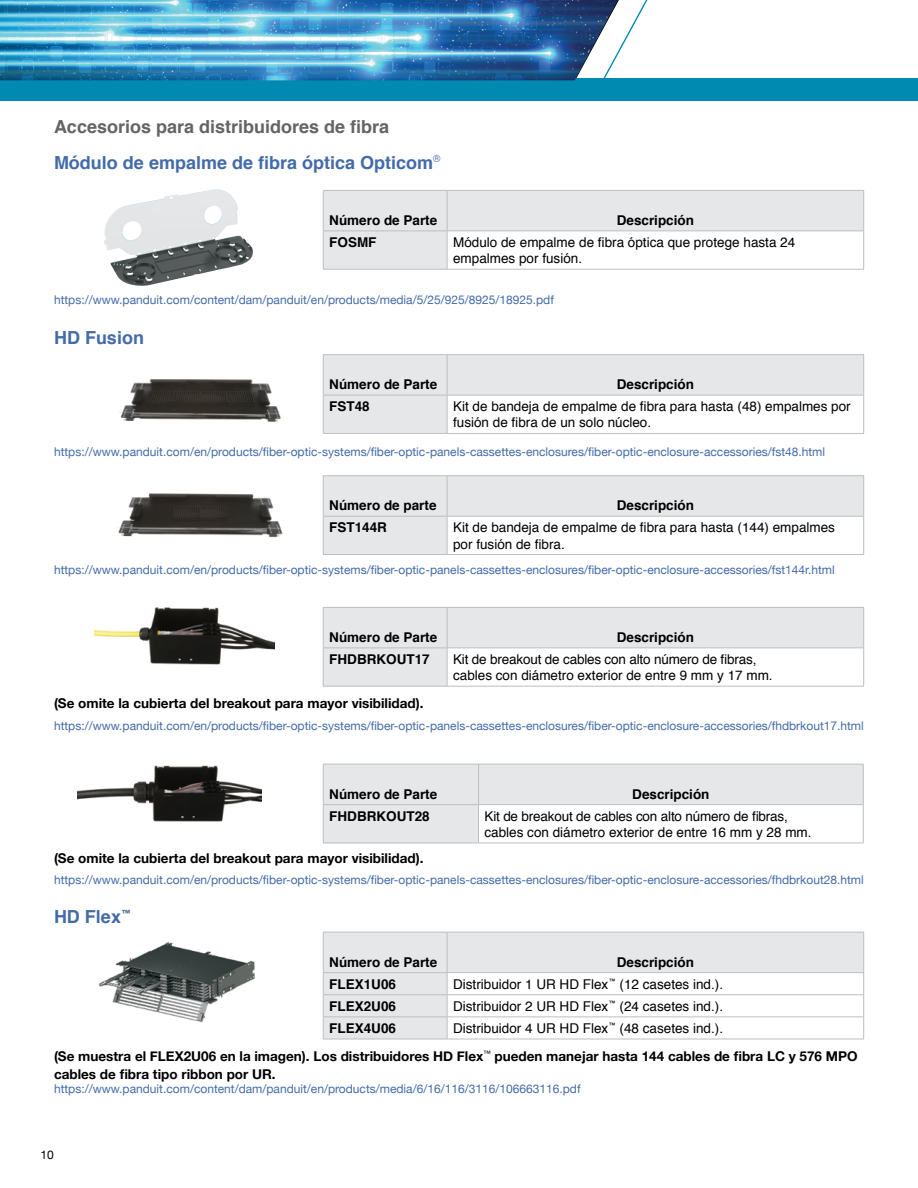
<style>
.page{position:relative;width:918px;height:1188px;background:#fff}
.page>*{position:absolute;margin:0;border:0;box-sizing:border-box;transform-origin:0 0}
.t1{font:700 18px/35.2px "Helvetica";color:#636466}
.t2{font:700 18px "Helvetica";color:#436ba9}
.t3{font:13.5px/16.2px "Helvetica";color:#000}
.t4{font:700 13.5px/18px "Helvetica Neue";color:#000}
.t5{font:700 13.5px "Helvetica";color:#000}
.t6{font:12px "Helvetica Neue";color:#436ba9}
.t7{font:12px "Helvetica Neue";color:#000}
.s1{color:#436ba9}
</style>
<div class="page">
<svg style="left:618px;top:0;width:30px;height:54px"></svg>
<div style="left:0;top:78px;width:918px;height:22px;background:#008ab1"></div>
<svg style="left:324px;top:191px;width:539px;height:78px"></svg>
<hr style="left:323px;top:190px;width:124px;height:1px;background:#bcbec0">
<hr style="left:323px;top:191px;width:1px;height:40px;background:#bcbec0">
<hr style="left:447px;top:190px;width:417px;height:1px;background:#bcbec0">
<hr style="left:447px;top:191px;width:1px;height:40px;background:#bcbec0">
<hr style="left:863px;top:191px;width:1px;height:40px;background:#bcbec0">
<hr style="left:323px;top:231px;width:124px;height:1px;background:#bcbec0">
<hr style="left:323px;top:231px;width:1px;height:38px;background:#bcbec0">
<hr style="left:447px;top:231px;width:417px;height:1px;background:#bcbec0">
<hr style="left:447px;top:231px;width:1px;height:38px;background:#bcbec0">
<hr style="left:863px;top:231px;width:1px;height:38px;background:#bcbec0">
<hr style="left:323px;top:269px;width:124px;height:1px;background:#bcbec0">
<hr style="left:447px;top:269px;width:417px;height:1px;background:#bcbec0">
<svg style="left:324px;top:355px;width:539px;height:78px"></svg>
<hr style="left:323px;top:354px;width:124px;height:1px;background:#bcbec0">
<hr style="left:323px;top:355px;width:1px;height:40px;background:#bcbec0">
<hr style="left:447px;top:354px;width:417px;height:1px;background:#bcbec0">
<hr style="left:447px;top:355px;width:1px;height:40px;background:#bcbec0">
<hr style="left:863px;top:355px;width:1px;height:40px;background:#bcbec0">
<hr style="left:323px;top:395px;width:124px;height:1px;background:#bcbec0">
<hr style="left:323px;top:395px;width:1px;height:38px;background:#bcbec0">
<hr style="left:447px;top:395px;width:417px;height:1px;background:#bcbec0">
<hr style="left:447px;top:395px;width:1px;height:38px;background:#bcbec0">
<hr style="left:863px;top:395px;width:1px;height:38px;background:#bcbec0">
<hr style="left:323px;top:433px;width:124px;height:1px;background:#bcbec0">
<hr style="left:447px;top:433px;width:417px;height:1px;background:#bcbec0">
<svg style="left:324px;top:608px;width:539px;height:78px"></svg>
<hr style="left:323px;top:607px;width:124px;height:1px;background:#bcbec0">
<hr style="left:323px;top:608px;width:1px;height:40px;background:#bcbec0">
<hr style="left:447px;top:607px;width:417px;height:1px;background:#bcbec0">
<hr style="left:447px;top:608px;width:1px;height:40px;background:#bcbec0">
<hr style="left:863px;top:608px;width:1px;height:40px;background:#bcbec0">
<hr style="left:323px;top:648px;width:124px;height:1px;background:#bcbec0">
<hr style="left:323px;top:648px;width:1px;height:38px;background:#bcbec0">
<hr style="left:447px;top:648px;width:417px;height:1px;background:#bcbec0">
<hr style="left:447px;top:648px;width:1px;height:38px;background:#bcbec0">
<hr style="left:863px;top:648px;width:1px;height:38px;background:#bcbec0">
<hr style="left:323px;top:686px;width:124px;height:1px;background:#bcbec0">
<hr style="left:447px;top:686px;width:417px;height:1px;background:#bcbec0">
<svg style="left:324px;top:476px;width:539px;height:78px"></svg>
<hr style="left:323px;top:475px;width:124px;height:1px;background:#bcbec0">
<hr style="left:323px;top:476px;width:1px;height:40px;background:#bcbec0">
<hr style="left:447px;top:475px;width:417px;height:1px;background:#bcbec0">
<hr style="left:447px;top:476px;width:1px;height:40px;background:#bcbec0">
<hr style="left:863px;top:476px;width:1px;height:40px;background:#bcbec0">
<hr style="left:323px;top:516px;width:124px;height:1px;background:#bcbec0">
<hr style="left:323px;top:517px;width:1px;height:37px;background:#bcbec0">
<hr style="left:447px;top:516px;width:417px;height:1px;background:#bcbec0">
<hr style="left:447px;top:517px;width:1px;height:37px;background:#bcbec0">
<hr style="left:863px;top:517px;width:1px;height:37px;background:#bcbec0">
<hr style="left:323px;top:554px;width:124px;height:1px;background:#bcbec0">
<hr style="left:447px;top:554px;width:417px;height:1px;background:#bcbec0">
<svg style="left:324px;top:765px;width:539px;height:78px"></svg>
<hr style="left:323px;top:764px;width:156px;height:1px;background:#bcbec0">
<hr style="left:323px;top:764px;width:1px;height:40px;background:#bcbec0">
<hr style="left:479px;top:764px;width:385px;height:1px;background:#bcbec0">
<hr style="left:478px;top:764px;width:1px;height:40px;background:#bcbec0">
<hr style="left:863px;top:764px;width:1px;height:40px;background:#bcbec0">
<hr style="left:323px;top:804px;width:156px;height:1px;background:#bcbec0">
<hr style="left:323px;top:805px;width:1px;height:38px;background:#bcbec0">
<hr style="left:479px;top:804px;width:385px;height:1px;background:#bcbec0">
<hr style="left:478px;top:805px;width:1px;height:38px;background:#bcbec0">
<hr style="left:863px;top:805px;width:1px;height:38px;background:#bcbec0">
<hr style="left:323px;top:843px;width:156px;height:1px;background:#bcbec0">
<hr style="left:479px;top:843px;width:385px;height:1px;background:#bcbec0">
<img style="left:104px;top:190px;width:149px;height:96px">
<img style="left:119px;top:379px;width:162px;height:43px">
<img style="left:95px;top:607px;width:180px;height:58px">
<img style="left:117px;top:493px;width:166px;height:45px">
<img style="left:78px;top:765px;width:183px;height:57px">
<img style="left:0;top:0;width:618px;height:80px">
<svg style="left:324px;top:933px;width:539px;height:106px;fill:#e6e7e8"></svg>
<hr style="left:323px;top:932px;width:124px;height:1px;background:#bcbec0">
<hr style="left:323px;top:932px;width:1px;height:40px;background:#bcbec0">
<hr style="left:447px;top:932px;width:417px;height:1px;background:#bcbec0">
<hr style="left:447px;top:932px;width:1px;height:40px;background:#bcbec0">
<hr style="left:863px;top:932px;width:1px;height:40px;background:#bcbec0">
<hr style="left:323px;top:972px;width:124px;height:1px;background:#bcbec0">
<hr style="left:447px;top:972px;width:417px;height:1px;background:#bcbec0">
<hr style="left:323px;top:994px;width:124px;height:1px;background:#bcbec0">
<hr style="left:447px;top:994px;width:417px;height:1px;background:#bcbec0">
<hr style="left:323px;top:1017px;width:124px;height:1px;background:#bcbec0">
<svg style="left:323px;top:973px;width:1px;height:66px"></svg>
<hr style="left:447px;top:1017px;width:417px;height:1px;background:#bcbec0">
<svg style="left:447px;top:973px;width:1px;height:66px"></svg>
<svg style="left:863px;top:973px;width:1px;height:66px"></svg>
<hr style="left:323px;top:1039px;width:124px;height:1px;background:#bcbec0">
<hr style="left:447px;top:1039px;width:417px;height:1px;background:#bcbec0">
<img style="left:98px;top:942px;width:157px;height:81px">
<h1 class="t1" style="left:54px;top:110px;width:388px">Accesorios para distribuidores de fibra<br><span class="s1">Módulo de empalme de fibra óptica Opticom</span><sup>®</sup></h1>
<p class="t5" style="left:329px;top:209px;width:110px">Número de Parte</p>
<p class="t5" style="left:617px;top:209px;width:79px">Descripción</p>
<p class="t5" style="left:329px;top:231px;width:49px">FOSMF</p>
<p class="t3" style="left:453px;top:235px;width:344px">Módulo de empalme de fibra óptica que protege hasta 24 empalmes por fusión.</p>
<p class="t6" style="left:54px;top:291px;width:501px">https://www.panduit.com/content/dam/panduit/en/products/media/5/25/925/8925/18925.pdf</p>
<h1 class="t2" style="left:54px;top:323px;width:91px">HD Fusion</h1>
<p class="t5" style="left:329px;top:373px;width:110px">Número de Parte</p>
<p class="t5" style="left:617px;top:373px;width:79px">Descripción</p>
<p class="t5" style="left:329px;top:396px;width:42px">FST48</p>
<p class="t3" style="left:453px;top:399px;width:399px">Kit de bandeja de empalme de fibra para hasta (48) empalmes por fusión de fibra de un solo núcleo.</p>
<p class="t6" style="left:54px;top:443px;width:773px">https://www.panduit.com/en/products/fiber-optic-systems/fiber-optic-panels-cassettes-enclosures/fiber-optic-enclosure-accessories/fst48.html</p>
<p class="t5" style="left:329px;top:495px;width:109px">Número de parte</p>
<p class="t5" style="left:617px;top:495px;width:79px">Descripción</p>
<p class="t5" style="left:329px;top:517px;width:59px">FST144R</p>
<p class="t3" style="left:453px;top:520px;width:383px">Kit de bandeja de empalme de fibra para hasta (144) empalmes por fusión de fibra.</p>
<p class="t6" style="left:54px;top:561px;width:782px">https://www.panduit.com/en/products/fiber-optic-systems/fiber-optic-panels-cassettes-enclosures/fiber-optic-enclosure-accessories/fst144r.html</p>
<p class="t5" style="left:329px;top:626px;width:110px">Número de Parte</p>
<p class="t5" style="left:617px;top:626px;width:79px">Descripción</p>
<p class="t5" style="left:329px;top:648px;width:102px">FHDBRKOUT17</p>
<p class="t3" style="left:453px;top:652px;width:321px">Kit de breakout de cables con alto número de fibras, cables con diámetro exterior de entre 9 mm y 17 mm.</p>
<p class="t4" style="left:54px;top:695px;width:371px">(Se omite la cubierta del breakout para mayor visibilidad).</p>
<p class="t6" style="left:54px;top:717px;width:811px">https://www.panduit.com/en/products/fiber-optic-systems/fiber-optic-panels-cassettes-enclosures/fiber-optic-enclosure-accessories/fhdbrkout17.html</p>
<p class="t5" style="left:329px;top:783px;width:110px">Número de Parte</p>
<p class="t5" style="left:632px;top:783px;width:79px">Descripción</p>
<p class="t5" style="left:329px;top:805px;width:102px">FHDBRKOUT28</p>
<p class="t3" style="left:485px;top:808px;width:329px">Kit de breakout de cables con alto número de fibras, cables con diámetro exterior de entre 16 mm y 28 mm.</p>
<p class="t4" style="left:54px;top:849px;width:371px">(Se omite la cubierta del breakout para mayor visibilidad).</p>
<p class="t6" style="left:54px;top:871px;width:811px">https://www.panduit.com/en/products/fiber-optic-systems/fiber-optic-panels-cassettes-enclosures/fiber-optic-enclosure-accessories/fhdbrkout28.html</p>
<h1 class="t2" style="left:54px;top:902px;width:78px">HD Flex<sup>™</sup></h1>
<p class="t5" style="left:329px;top:951px;width:110px">Número de Parte</p>
<p class="t5" style="left:617px;top:951px;width:79px">Descripción</p>
<p class="t5" style="left:329px;top:973px;width:68px">FLEX1U06</p>
<p class="t3" style="left:453px;top:976px;width:272px">Distribuidor 1 UR HD Flex<sup>™</sup> (12 casetes ind.).</p>
<p class="t5" style="left:329px;top:995px;width:68px">FLEX2U06</p>
<p class="t3" style="left:453px;top:998px;width:272px">Distribuidor 2 UR HD Flex<sup>™</sup> (24 casetes ind.).</p>
<p class="t5" style="left:329px;top:1017px;width:68px">FLEX4U06</p>
<p class="t3" style="left:453px;top:1021px;width:272px">Distribuidor 4 UR HD Flex<sup>™</sup> (48 casetes ind.).</p>
<p class="t4" style="left:54px;top:1047px;width:805px">(Se muestra el FLEX2U06 en la imagen). Los distribuidores HD Flex<sup>™</sup> pueden manejar hasta 144 cables de fibra LC y 576 MPO cables de fibra tipo ribbon por UR.</p>
<p class="t6" style="left:54px;top:1080px;width:528px">https://www.panduit.com/content/dam/panduit/en/products/media/6/16/116/3116/106663116.pdf</p>
<p class="t7" style="left:40px;top:1146px;width:15px">10</p>
</div>
